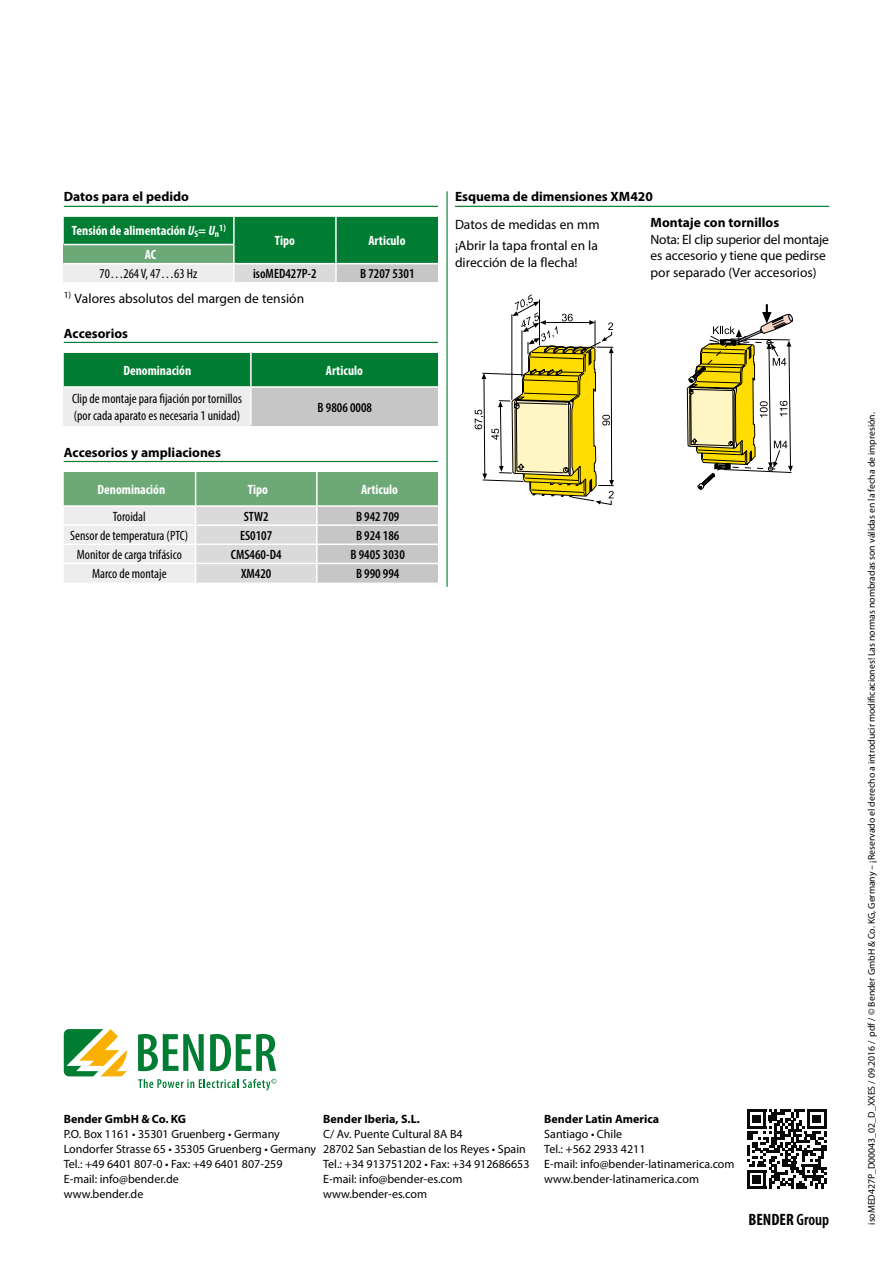
<style>
.page{position:relative;width:893px;height:1263px;background:#fff}
.page>*{position:absolute;margin:0;border:0;box-sizing:border-box;transform-origin:0 0}
.t1{font:700 condensed 16.5px "Myriad Pro";color:#000}
.t2{font:13.5px/16.5px "Myriad Pro";color:#000}
.t3{font:condensed 13.5px/16.5px "Myriad Pro";color:#000}
.t4{font:700 13.5px "Myriad Pro";color:#000}
.t5{font:700 condensed 13.5px "Myriad Pro";color:#fff}
.t6{font:600 condensed 13.5px "Myriad Pro";color:#000}
.t7{font:12px/15px "Myriad Pro";color:#000}
.t8{font:700 12px "Myriad Pro";color:#000}
.t9{font:9.75px "Myriad Pro";color:#000}
.t10{font:700 condensed 9.45px "Myriad Pro";color:#fff}
.s1{font-style:italic}
.s2{font-weight:600}
</style>
<div class="page">
<svg style="left:138px;top:1079px;width:138px;height:12px"></svg>
<svg style="left:138px;top:1034px;width:66px;height:37px"></svg>
<svg style="left:210px;top:1034px;width:66px;height:37px"></svg>
<svg style="left:64px;top:1029px;width:63px;height:47px"></svg>
<svg style="left:747px;top:1109px;width:79px;height:80px"></svg>
<hr style="left:807px;top:1109px;width:19px;height:3px;background:#090909">
<hr style="left:455px;top:206px;width:374px;height:1px;background:#007d32">
<hr style="left:446px;top:191px;width:2px;height:396px;background:#007d32">
<svg style="left:475px;top:294px;width:139px;height:211px"></svg>
<svg style="left:687px;top:304px;width:106px;height:186px"></svg>
<svg style="left:64px;top:217px;width:374px;height:65px;background:#51a06f"></svg>
<hr style="left:64px;top:263px;width:170px;height:1px;background:#fff">
<div style="left:64px;top:353px;width:374px;height:33px;background:#007d32"></div>
<div style="left:64px;top:387px;width:187px;height:38px;background:#ededed"></div>
<div style="left:251px;top:387px;width:187px;height:38px;background:#c6c6c6"></div>
<hr style="left:250px;top:353px;width:2px;height:33px;background:#fff">
<hr style="left:64px;top:386px;width:187px;height:2px;background:#fff">
<hr style="left:251px;top:386px;width:187px;height:2px;background:#fff">
<hr style="left:250px;top:388px;width:2px;height:37px;background:#fff">
<hr style="left:64px;top:342px;width:374px;height:1px;background:#007d32">
<svg style="left:64px;top:472px;width:374px;height:111px;background:#bbcdbe"></svg>
<hr style="left:64px;top:461px;width:374px;height:1px;background:#007d32">
<hr style="left:64px;top:206px;width:374px;height:1px;background:#007d32">
<p class="t4" style="left:64px;top:188px;width:127px">Datos para el pedido</p>
<p class="t5" style="left:72px;top:222px;width:149px">Tensión de alimentación <span class="s1">U</span><sub>S</sub>= <span class="s1">U</span><sub>n</sub></p>
<p class="t10" style="left:219px;top:222px;width:8px">1)</p>
<p class="t5" style="left:275px;top:232px;width:22px">Tipo</p>
<p class="t5" style="left:368px;top:232px;width:39px">Articulo</p>
<p class="t5" style="left:145px;top:246px;width:13px">AC</p>
<p class="t3" style="left:100px;top:265px;width:99px">70…264 V, 47…63 Hz</p>
<p class="t6" style="left:253px;top:266px;width:65px">isoMED427P-2</p>
<p class="t6" style="left:360px;top:266px;width:56px">B 7207 5301</p>
<p class="t2" style="left:64px;top:290px;width:242px"><sup>1)</sup> Valores absolutos del margen de tensión</p>
<p class="t4" style="left:64px;top:324px;width:66px">Accesorios</p>
<p class="t5" style="left:123px;top:362px;width:69px">Denominación</p>
<p class="t5" style="left:326px;top:362px;width:39px">Articulo</p>
<p class="t3" style="left:72px;top:390px;width:171px">Clip de montaje para fijación por tornillos (por cada aparato es necesaria 1 unidad)</p>
<p class="t6" style="left:318px;top:400px;width:56px">B 9806 0008</p>
<p class="t4" style="left:64px;top:443px;width:159px">Accesorios y ampliaciones</p>
<p class="t5" style="left:98px;top:481px;width:69px">Denominación</p>
<p class="t5" style="left:248px;top:481px;width:22px">Tipo</p>
<p class="t5" style="left:361px;top:481px;width:39px">Articulo</p>
<p class="t3" style="left:113px;top:508px;width:34px">Toroidal</p>
<p class="t6" style="left:244px;top:509px;width:26px">STW2</p>
<p class="t6" style="left:356px;top:509px;width:45px">B 942 709</p>
<p class="t3" style="left:70px;top:527px;width:120px">Sensor de temperatura (PTC)</p>
<p class="t6" style="left:240px;top:528px;width:34px">ES0107</p>
<p class="t6" style="left:356px;top:528px;width:45px">B 924 186</p>
<p class="t3" style="left:77px;top:546px;width:107px">Monitor de carga trifásico</p>
<p class="t6" style="left:231px;top:547px;width:52px">CMS460-D4</p>
<p class="t6" style="left:351px;top:547px;width:56px">B 9405 3030</p>
<p class="t3" style="left:92px;top:566px;width:76px">Marco de montaje</p>
<p class="t6" style="left:241px;top:567px;width:32px">XM420</p>
<p class="t6" style="left:356px;top:567px;width:45px">B 990 994</p>
<p class="t4" style="left:455px;top:188px;width:199px">Esquema de dimensiones XM420</p>
<p class="t2" style="left:455px;top:214px;width:146px;line-height:20.7px">Datos de medidas en mm ¡Abrir la tapa frontal en la</p>
<p class="t2" style="left:455px;top:254px;width:124px">dirección de la flecha!</p>
<p class="t4" style="left:651px;top:214px;width:130px">Montaje con tornillos</p>
<p class="t2" style="left:651px;top:230px;width:180px">Nota: El clip superior del montaje es accesorio y tiene que pedirse por separado (Ver accesorios)</p>
<p class="t8" style="left:64px;top:1111px;width:124px">Bender GmbH &amp; Co. KG</p>
<p class="t7" style="left:64px;top:1126px;width:254px">P.O. Box 1161 • 35301 Gruenberg • Germany Londorfer Strasse 65 • 35305 Gruenberg • Germany Tel.: +49 6401 807-0 • Fax: +49 6401 807-259<br>E-mail: info@bender.de<br>www.bender.de</p>
<p class="t8" style="left:323px;top:1111px;width:98px">Bender Iberia, S.L.</p>
<p class="t7" style="left:323px;top:1126px;width:208px">C/ Av. Puente Cultural 8A B4<br>28702 San Sebastian de los Reyes • Spain<br>Tel.: +34 913751202 • Fax: +34 912686653<br>E-mail: info@bender-es.com www.bender-es.com</p>
<p class="t8" style="left:544px;top:1111px;width:116px">Bender Latin America</p>
<p class="t7" style="left:544px;top:1126px;width:192px">Santiago • Chile<br>Tel.: +562 2933 4211<br>E-mail: info@bender-latinamerica.com www.bender-latinamerica.com</p>
<h1 class="t1" style="left:748px;top:1209px;width:82px">BENDER <span class="s2">Group</span></h1>
<p class="t9" style="left:865px;top:1225px;width:814px;rotate:-90deg">isoMED427P_D00043_02_D_XXES / 09.2016 / pdf / © Bender GmbH &amp; Co. KG, Germany – ¡Reservado el derecho a introducir modificaciones! Las normas nombradas son válidas en la fecha de impresión.</p>
</div>
